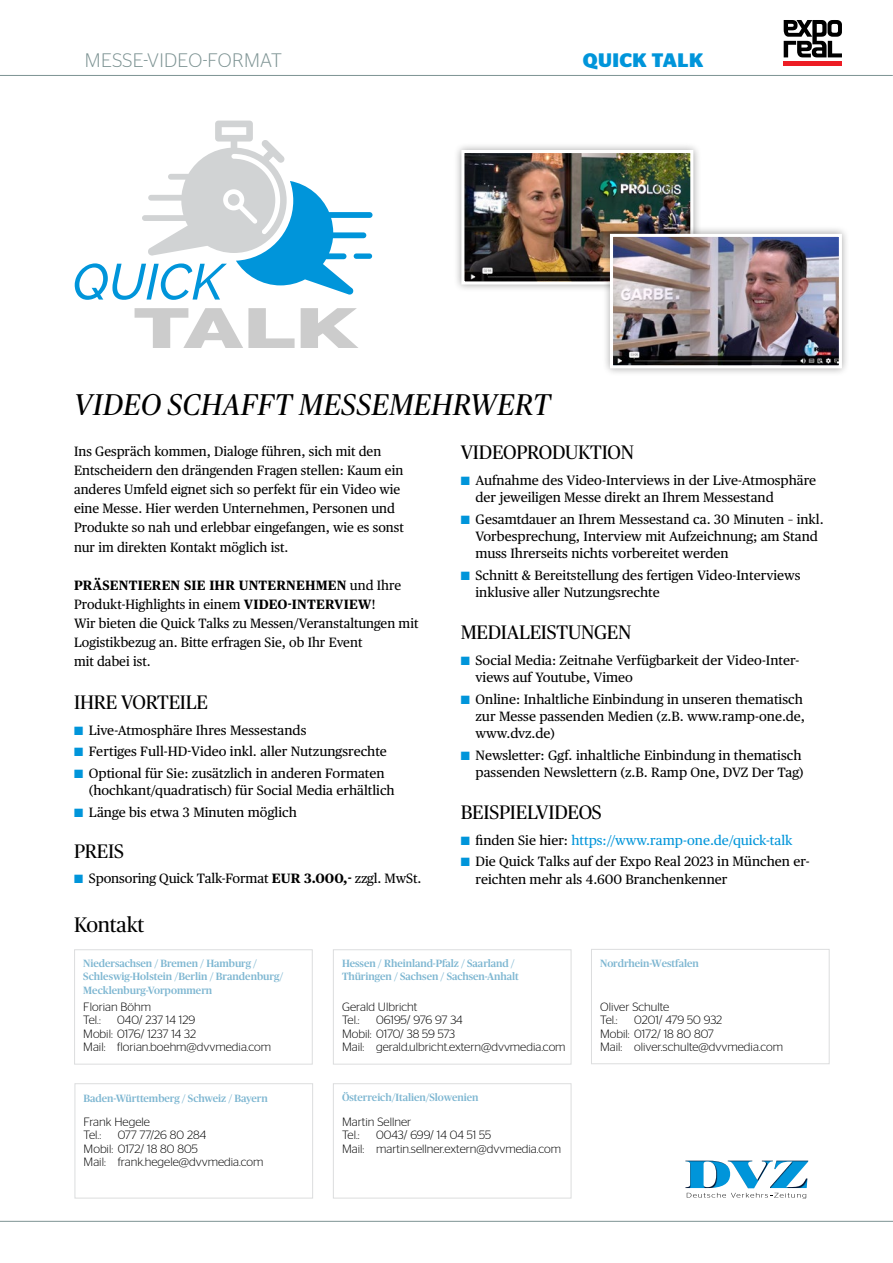
<style>
.page{position:relative;width:893px;height:1263px;background:#fff}
.page>*{position:absolute;margin:0;border:0;box-sizing:border-box;transform-origin:0 0}
.t1{font:italic 30px "Publico Headline";letter-spacing:.015em;color:#000}
.t2{font:21px "Publico Headline";letter-spacing:-.01em;color:#000}
.t3{font:19.5px "Publico Headline";letter-spacing:-.01em;color:#000}
.t4{font:300 19.5px "Stag Sans";letter-spacing:.02em;color:#7d9393}
.t5{font:700 19.5px "Stag Sans";letter-spacing:.02em;color:#0095da}
.t6{font:13.5px/17.2px "Publico Text";color:#000}
.t7{font:13.5px "Publico Text";color:#0095da}
.t8{font:300 12px/13.5px "Stag Sans";color:#000}
.t9{font:500 10.5px/13.5px "Publico Headline";letter-spacing:-.005em;color:#7db6d1}
.s1{color:#0095da}
.s2{color:#000}
.s3{font-weight:700}
</style>
<div class="page">
<hr style="left:0;top:75px;width:893px;height:1px;background:#7d9393">
<hr style="left:0;top:1221px;width:893px;height:1px;background:#7d9393">
<svg style="left:687px;top:1193px;width:119px;height:6px"></svg>
<img style="left:685px;top:1160px;width:43px;height:28px">
<img style="left:728px;top:1160px;width:42px;height:28px">
<img style="left:770px;top:1160px;width:38px;height:28px">
<div style="left:74px;top:949px;width:238px;height:115px;border:1px solid #dcddde"></div>
<div style="left:75px;top:1083px;width:238px;height:115px;border:1px solid #dcddde"></div>
<div style="left:333px;top:949px;width:238px;height:115px;border:1px solid #dcddde"></div>
<div style="left:333px;top:1083px;width:238px;height:115px;border:1px solid #dcddde"></div>
<div style="left:591px;top:949px;width:238px;height:115px;border:1px solid #dcddde"></div>
<svg style="left:75px;top:121px;width:298px;height:179px"></svg>
<svg style="left:135px;top:308px;width:160px;height:40px"></svg>
<svg style="left:301px;top:308px;width:57px;height:40px"></svg>
<div style="left:453px;top:142px;width:248px;height:151px;background:#000;opacity:.36"></div>
<img style="left:465px;top:154px;width:224px;height:127px">
<div style="left:461px;top:150px;width:232px;height:135px;border:3px solid #fff"></div>
<div style="left:602px;top:226px;width:248px;height:151px;background:#000;opacity:.36"></div>
<img style="left:614px;top:238px;width:224px;height:126px">
<div style="left:610px;top:234px;width:232px;height:134px;border:3px solid #fff"></div>
<hr style="left:784px;top:62px;width:58px;height:4px;background:#ed1d24">
<svg style="left:784px;top:20px;width:58px;height:37px"></svg>
<h3 class="t4" style="left:85px;top:49px;width:199px">MESSE-VIDEO-FORMAT</h3>
<h3 class="t5" style="left:583px;top:49px;width:122px">QUICK TALK</h3>
<h1 class="t1" style="left:74px;top:384px;width:478px">VIDEO SCHAFFT MESSEMEHRWERT</h1>
<h3 class="t3" style="left:461px;top:439px;width:175px">VIDEOPRODUKTION</h3>
<p class="t6" style="left:476px;top:471px;width:342px;text-indent:-15px"><span class="s1">■</span> Aufnahme des Video-Interviews in der Live-Atmosphäre der jeweiligen Messe direkt an Ihrem Messestand</p>
<p class="t6" style="left:476px;top:509px;width:350px;text-indent:-15px"><span class="s1">■</span> Gesamtdauer an Ihrem Messestand ca. 30 Minuten – inkl.<br>Vorbesprechung, Interview mit Aufzeichnung; am Stand muss Ihrerseits nichts vorbereitet werden</p>
<p class="t6" style="left:476px;top:565px;width:326px;text-indent:-15px"><span class="s1">■</span> Schnitt &amp; Bereitstellung des fertigen Video-Interviews inklusive aller Nutzungsrechte</p>
<h3 class="t3" style="left:461px;top:619px;width:172px">MEDIALEISTUNGEN</h3>
<p class="t6" style="left:476px;top:651px;width:325px;text-indent:-15px"><span class="s1">■</span> Social Media: Zeitnahe Verfügbarkeit der Video-Inter&shy;views auf Youtube, Vimeo</p>
<p class="t6" style="left:476px;top:689px;width:331px;text-indent:-15px"><span class="s1">■</span> Online: Inhaltliche Einbindung in unseren thematisch zur Messe passenden Medien (z.B. www.ramp-one.de, www.dvz.de)</p>
<p class="t6" style="left:461px;top:745px;width:345px;text-align:right"><span class="s1">■</span> Newsletter: Ggf. inhaltliche Einbindung in thematisch passenden Newslettern (z.B. Ramp One, DVZ Der Tag)</p>
<h3 class="t3" style="left:461px;top:799px;width:143px">BEISPIELVIDEOS</h3>
<p class="t7" style="left:461px;top:830px;width:333px">■ <span class="s2">finden Sie hier:</span> https://www.ramp-one.de/quick-talk</p>
<p class="t6" style="left:476px;top:852px;width:336px;text-indent:-15px"><span class="s1">■</span> Die Quick Talks auf der Expo Real 2023 in München er&shy;reichten mehr als 4.600 Branchenkenner</p>
<p class="t6" style="left:74px;top:441px;width:331px;line-height:19.2px">Ins Gespräch kommen, Dialoge führen, sich mit den Entscheidern den drängenden Fragen stellen: Kaum ein anderes Umfeld eignet sich so perfekt für ein Video wie eine Messe. Hier werden Unternehmen, Personen und Produkte so nah und erlebbar eingefangen, wie es sonst nur im direkten Kontakt möglich ist.</p>
<p class="t6" style="left:74px;top:575px;width:346px;line-height:19.2px"><span class="s3">PRÄSENTIEREN SIE IHR UNTERNEHMEN</span> und Ihre Produkt-Highlights in einem <span class="s3">VIDEO-INTERVIEW</span>!<br>Wir bieten die Quick Talks zu Messen/Veranstaltungen mit Logistikbezug an. Bitte erfragen Sie, ob Ihr Event<br>mit dabei ist.</p>
<h3 class="t3" style="left:74px;top:689px;width:135px">IHRE VORTEILE</h3>
<p class="t6" style="left:74px;top:721px;width:234px"><span class="s1">■</span> Live-Atmosphäre Ihres Messestands</p>
<p class="t6" style="left:74px;top:742px;width:314px"><span class="s1">■</span> Fertiges Full-HD-Video inkl. aller Nutzungsrechte</p>
<p class="t6" style="left:89px;top:764px;width:307px;text-indent:-15px"><span class="s1">■</span> Optional für Sie: zusätzlich in anderen Formaten (hochkant/quadratisch) für Social Media erhältlich</p>
<p class="t6" style="left:74px;top:802px;width:224px"><span class="s1">■</span> Länge bis etwa 3 Minuten möglich</p>
<h3 class="t3" style="left:74px;top:837px;width:51px">PREIS</h3>
<p class="t6" style="left:74px;top:869px;width:349px"><span class="s1">■</span> Sponsoring Quick Talk-Format <span class="s3">EUR 3.000,-</span> zzgl. MwSt.</p>
<h2 class="t2" style="left:74px;top:910px;width:72px">Kontakt</h2>
<p class="t9" style="left:83px;top:956px;width:202px">Niedersachsen / Bremen / Hamburg /<br>Schleswig-Holstein /Berlin / Brandenburg/<br>Mecklenburg-Vorpommern</p>
<p class="t8" style="left:83px;top:1000px;width:69px">Florian Böhm<br>Tel.:</p>
<p class="t9" style="left:600px;top:955px;width:100px">Nordrhein-Westfalen</p>
<p class="t8" style="left:600px;top:1000px;width:71px">Oliver Schulte<br>Tel.:</p>
<p class="t9" style="left:342px;top:956px;width:178px">Hessen / Rheinland-Pfalz / Saarland /<br>Thüringen / Sachsen / Sachsen-Anhalt</p>
<p class="t8" style="left:342px;top:1000px;width:77px">Gerald Ulbricht<br>Tel.:</p>
<p class="t8" style="left:83px;top:1013px;width:189px;text-indent:34px">040/ 237 14 129<br>Mobil: 0176/ 1237 14 32<br>Mail: florian.boehm@dvvmedia.com</p>
<p class="t8" style="left:342px;top:1013px;width:225px;text-indent:34px">06195/ 976 97 34<br>Mobil: 0170/ 38 59 573<br>Mail: gerald.ulbricht.extern@dvvmedia.com</p>
<p class="t9" style="left:342px;top:1090px;width:138px">Österreich/Italien/Slowenien</p>
<p class="t8" style="left:342px;top:1114px;width:71px">Martin Sellner<br>Tel.:</p>
<p class="t8" style="left:600px;top:1013px;width:184px;text-indent:34px">0201/ 479 50 932<br>Mobil: 0172/ 18 80 807<br>Mail: oliver.schulte@dvvmedia.com</p>
<p class="t9" style="left:84px;top:1091px;width:186px">Baden-Württemberg / Schweiz / Bayern</p>
<p class="t8" style="left:84px;top:1114px;width:68px">Frank Hegele<br>Tel.:</p>
<p class="t8" style="left:84px;top:1128px;width:181px;text-indent:34px">077 77/26 80 284<br>Mobil: 0172/ 18 80 805<br>Mail: frank.hegele@dvvmedia.com</p>
<p class="t8" style="left:342px;top:1128px;width:220px;text-indent:34px">0043/ 699/ 14 04 51 55<br>Mail: martin.sellner.extern@dvvmedia.com</p>
</div>
